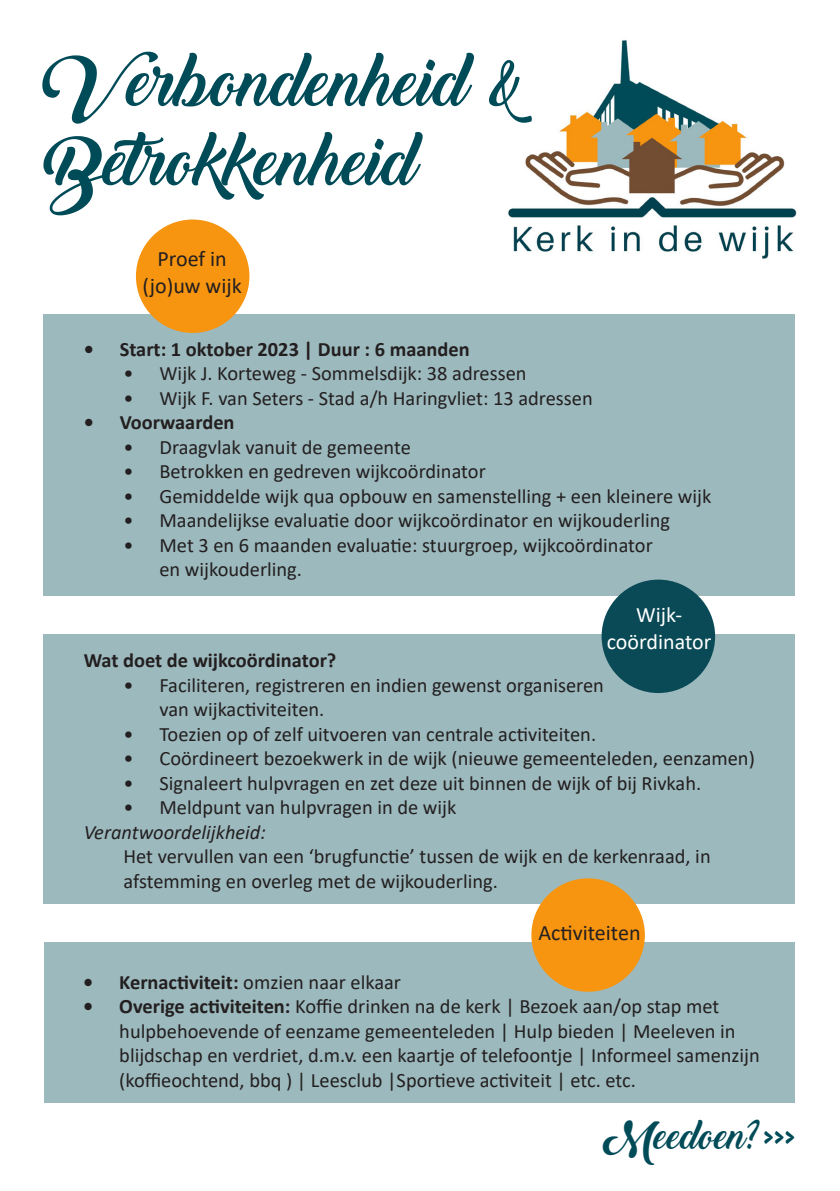
<style>
.page{position:relative;width:840px;height:1191px;background:#fff}
.page>*{position:absolute;margin:0;border:0;box-sizing:border-box;transform-origin:0 0}
.t1{font:66px/79.2px "Backto Black Demo";color:#004b58}
.t2{font:36px "Backto Black Demo";color:#004b58}
.t3{font:22px/26.4px "Calibri";color:#231f20;text-align:center}
.t4{font:22px "Calibri";color:#fff}
.t5{font:20.4px/24.4px "Calibri";color:#231f20}
.t6{font:700 20.4px "Calibri";color:#231f20}
.t7{font:italic 20.4px "Calibri";color:#231f20}
.s1{font-weight:400}
.s2{font-weight:700}
</style>
<div class="page">
<div style="left:44px;top:942px;width:750px;height:160px;background:#9cb9bd"></div>
<img style="left:508px;top:40px;width:289px;height:219px">
<div style="left:43px;top:634px;width:751px;height:269px;background:#9cb9bd"></div>
<div style="left:43px;top:314px;width:751px;height:281px;background:#9cb9bd"></div>
<div style="left:136px;top:219px;width:113px;height:114px;background:#f79510;border-radius:50%"></div>
<div style="left:601px;top:579px;width:113px;height:114px;background:#094a56;border-radius:50%"></div>
<div style="left:531px;top:878px;width:113px;height:113px;background:#f79510;border-radius:50%"></div>
<p class="t1" style="left:43px;top:44px;width:491px">Verbondenheid &amp;<br>Betrokkenheid</p>
<p class="t3" style="left:142px;top:245px;width:101px">Proef in (jo)uw wijk</p>
<p class="t6" style="left:84px;top:335px;width:387px">• Start: 1 oktober 2023 | Duur : 6 maanden</p>
<p class="t5" style="left:123px;top:361px;width:404px">• Wijk J. Korteweg - Sommelsdijk: 38 adressen</p>
<p class="t5" style="left:123px;top:385px;width:470px">• Wijk F. van Seters - Stad a/h Haringvliet: 13 adressen</p>
<p class="t6" style="left:84px;top:408px;width:152px">• Voorwaarden</p>
<p class="t5" style="left:123px;top:434px;width:289px">• Draagvlak vanuit de gemeente</p>
<p class="t5" style="left:123px;top:459px;width:363px">• Betrokken en gedreven wijkcoördinator</p>
<p class="t5" style="left:123px;top:483px;width:589px">• Gemiddelde wijk qua opbouw en samenstelling + een kleinere wijk</p>
<p class="t5" style="left:123px;top:508px;width:548px">• Maandelijkse evaluatie door wijkcoördinator en wijkouderling</p>
<p class="t5" style="left:159px;top:532px;width:494px;text-indent:-36px">• Met 3 en 6 maanden evaluatie: stuurgroep, wijkcoördinator en wijkouderling.</p>
<p class="t4" style="left:636px;top:600px;width:47px">Wijk-</p>
<p class="t4" style="left:606px;top:626px;width:106px">coördinator</p>
<p class="t6" style="left:84px;top:646px;width:254px">Wat doet de wijkcoördinator?</p>
<p class="t5" style="left:159px;top:672px;width:446px;text-indent:-36px">• Faciliteren, registreren en indien gewenst organiseren van wijkactiviteiten.</p>
<p class="t5" style="left:123px;top:721px;width:474px">• Toezien op of zelf uitvoeren van centrale activiteiten.</p>
<p class="t5" style="left:123px;top:746px;width:632px">• Coördineert bezoekwerk in de wijk (nieuwe gemeenteleden, eenzamen)</p>
<p class="t5" style="left:123px;top:770px;width:579px">• Signaleert hulpvragen en zet deze uit binnen de wijk of bij Rivkah.</p>
<p class="t5" style="left:123px;top:795px;width:334px">• Meldpunt van hulpvragen in de wijk</p>
<p class="t7" style="left:84px;top:818px;width:184px">Verantwoordelijkheid:</p>
<p class="t5" style="left:123px;top:844px;width:588px">Het vervullen van een ‘brugfunctie’ tussen de wijk en de kerkenraad, in afstemming en overleg met de wijkouderling.</p>
<p class="t3" style="left:538px;top:919px;width:104px">Activiteiten</p>
<p class="t6" style="left:83px;top:967px;width:319px">• Kernactiviteit: <span class="s1">omzien naar elkaar</span></p>
<p class="t5" style="left:119px;top:993px;width:641px;text-indent:-36px"><span class="s2">• Overige activiteiten:</span> Koffie drinken na de kerk | Bezoek aan/op stap met hulpbehoevende of eenzame gemeenteleden | Hulp bieden | Meeleven in blijdschap en verdriet, d.m.v. een kaartje of telefoontje | Informeel samenzijn (koffieochtend, bbq ) | Leesclub |Sportieve activiteit | etc. etc.</p>
<p class="t2" style="left:602px;top:1115px;width:193px">Meedoen?&gt;&gt;&gt;</p>
</div>
